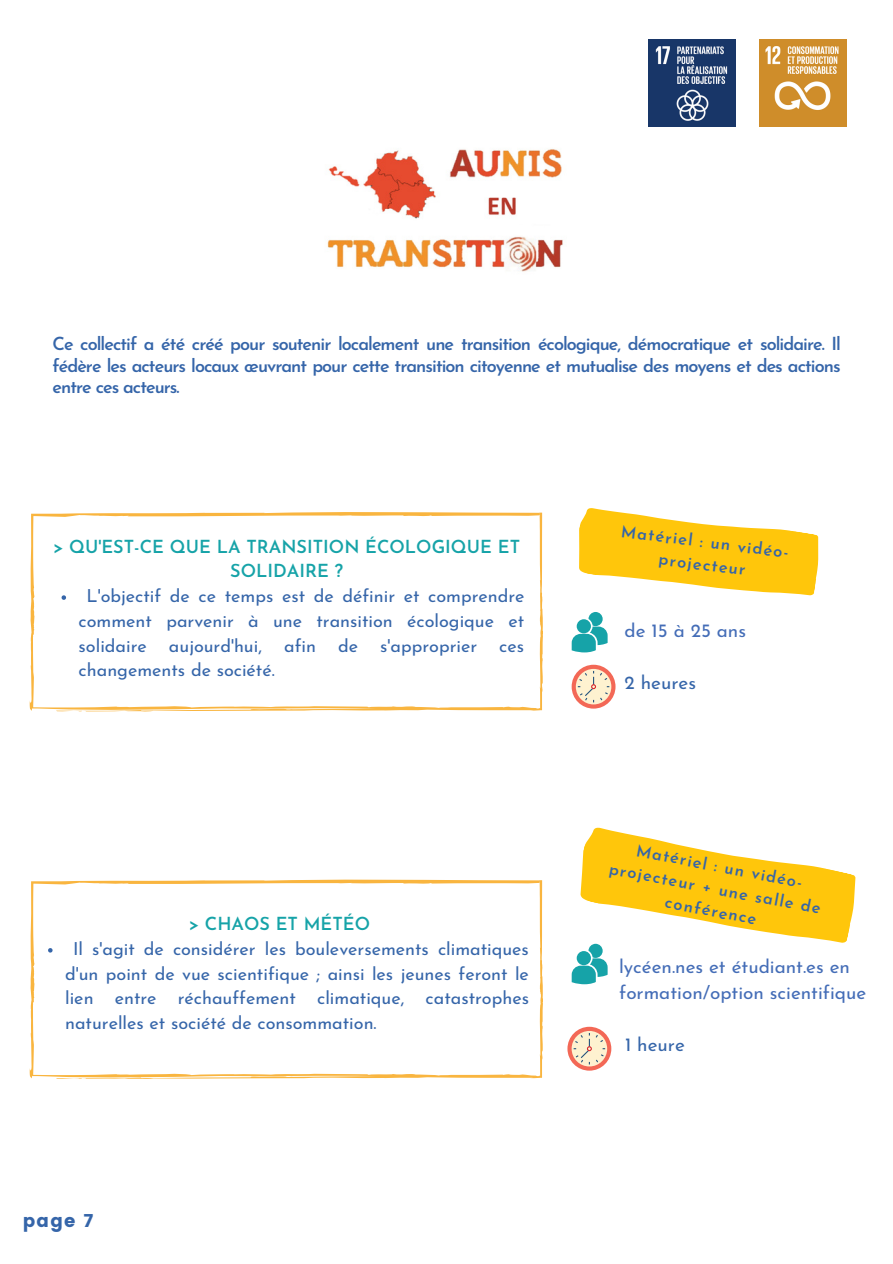
<style>
.page{position:relative;width:893px;height:1264px;background:#fff}
.page>*{position:absolute;margin:0;border:0;box-sizing:border-box;transform-origin:0 0}
.t1{font:18.9px/25.8px "Josefin Sans";color:#446db7}
.t2{font:18.9px "Josefin Sans";color:#3565a9}
.t3{font:18px/24.8px "Josefin Sans";color:#3565a9;text-align:justify}
.t4{font:600 18px/21.3px "Josefin Sans";letter-spacing:-.055em;color:#3565a9;text-align:justify}
.t5{font:600 18px/24.8px "Josefin Sans";color:#16a3a8;text-align:center}
.t6{font:18px "Poppins";color:#3565a9}
.t7{font:600 16.5px/22.5px "Josefin Sans";color:#3565a9;text-align:center}
</style>
<div class="page">
<img style="left:327px;top:149px;width:236px;height:123px">
<img style="left:649px;top:40px;width:86px;height:86px">
<svg style="left:30px;top:879px;width:513px;height:200px"></svg>
<svg style="left:48px;top:948px;width:5px;height:4px"></svg>
<img style="left:759px;top:40px;width:87px;height:86px">
<svg style="left:30px;top:512px;width:513px;height:199px"></svg>
<svg style="left:571px;top:664px;width:44px;height:44px"></svg>
<svg style="left:575px;top:669px;width:36px;height:35px"></svg>
<svg style="left:577px;top:671px;width:32px;height:31px"></svg>
<svg style="left:571px;top:508px;width:248px;height:144px"></svg>
<svg style="left:567px;top:1026px;width:44px;height:44px"></svg>
<svg style="left:571px;top:1030px;width:36px;height:36px"></svg>
<svg style="left:573px;top:1032px;width:32px;height:32px"></svg>
<svg style="left:571px;top:827px;width:285px;height:157px"></svg>
<p class="t4" style="left:53px;top:335px;width:790px">Ce collectif a été créé pour soutenir localement une transition écologique, démocratique et solidaire. Il fédère les acteurs locaux œuvrant pour cette transition citoyenne et mutualise des moyens et des actions entre ces acteurs.</p>
<p class="t5" style="left:53px;top:535px;width:468px">&gt; QU'EST-CE QUE LA TRANSITION ÉCOLOGIQUE ET<br>SOLIDAIRE ?</p>
<p class="t3" style="left:79px;top:585px;width:447px;text-indent:8px">L'objectif de ce temps est de définir et comprendre comment parvenir à une transition écologique et solidaire aujourd'hui, afin de s'approprier ces changements de société.</p>
<p class="t5" style="left:189px;top:913px;width:183px">&gt; CHAOS ET MÉTÉO</p>
<p class="t3" style="left:65px;top:937px;width:465px;text-indent:8px">Il s'agit de considérer les bouleversements climatiques d'un point de vue scientifique ; ainsi les jeunes feront le lien entre réchauffement climatique, catastrophes naturelles et société de consommation.</p>
<p class="t6" style="left:23px;top:1210px;width:72px">page 7</p>
<p class="t7" style="left:622px;top:522px;width:170px;rotate:7deg">Matériel : un vidéo&shy;projecteur</p>
<p class="t1" style="left:624px;top:619px;width:123px">de 15 à 25 ans</p>
<p class="t2" style="left:624px;top:675px;width:73px">2 heures</p>
<p class="t7" style="left:615px;top:836px;width:217px;rotate:11deg">Matériel : un vidéo&shy;projecteur + une salle de conférence</p>
<p class="t1" style="left:619px;top:955px;width:248px">lycéen.nes et étudiant.es en formation/option scientifique</p>
<p class="t2" style="left:625px;top:1036px;width:61px">1 heure</p>
</div>
